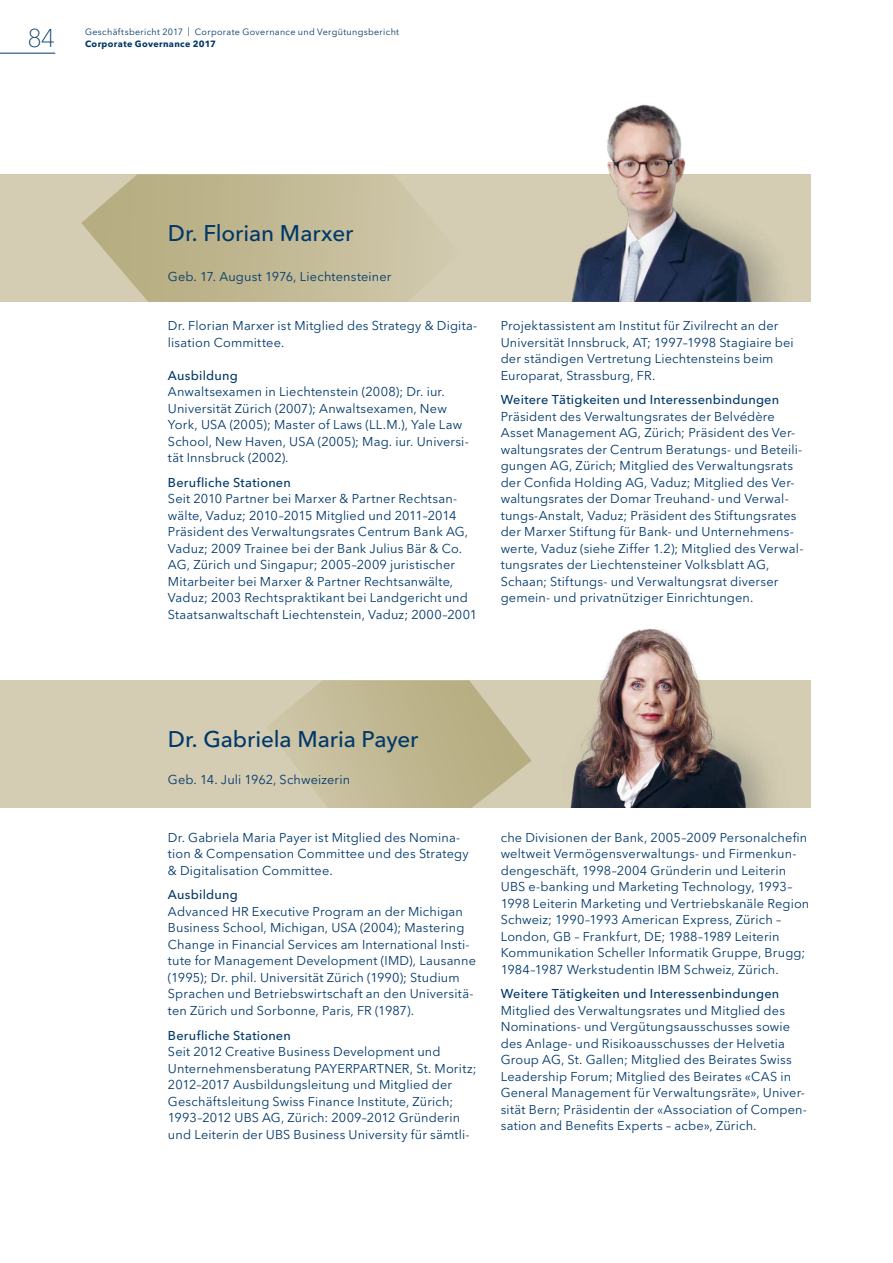
<style>
.page{position:relative;width:893px;height:1263px;background:#fff}
.page>*{position:absolute;margin:0;border:0;box-sizing:border-box;transform-origin:0 0}
.t1{font:100 25.5px "VP Next";color:#003869}
.t2{font:500 22.5px "VP Next";letter-spacing:-.005em;color:#003869}
.t3{font:12.75px/16.5px "VP Next";letter-spacing:.01em;color:#003869}
.t4{font:500 12.75px "VP Next";letter-spacing:.02em;color:#003869}
.t5{font:9px "VP Next";letter-spacing:.035em;color:#003869}
.t6{font:700 9px "VP Next";letter-spacing:.04em;color:#003869}
</style>
<div class="page">
<hr style="left:0;top:53px;width:55px;height:1px;background:#003869">
<div style="left:0;top:174px;width:810px;height:128px;background:#d4cdb3"></div>
<svg style="left:81px;top:174px;width:333px;height:128px"></svg>
<div style="left:0;top:680px;width:810px;height:128px;background:#d4cdb3"></div>
<svg style="left:276px;top:680px;width:255px;height:128px"></svg>
<img style="left:571px;top:104px;width:208px;height:198px">
<img style="left:570px;top:628px;width:200px;height:180px">
<h1 class="t1" style="left:27px;top:23px;width:29px">84</h1>
<p class="t5" style="left:85px;top:26px;width:316px">Geschäftsbericht 2017 | Corporate Governance und Vergütungsbericht</p>
<p class="t6" style="left:85px;top:38px;width:133px">Corporate Governance 2017</p>
<h2 class="t2" style="left:168px;top:219px;width:187px">Dr. Florian Marxer</h2>
<p class="t3" style="left:168px;top:268px;width:225px">Geb. 17. August 1976, Liechtensteiner</p>
<p class="t3" style="left:168px;top:317px;width:311px">Dr. Florian Marxer ist Mitglied des Strategy &amp; Digita&shy;lisation Committee.</p>
<p class="t4" style="left:168px;top:367px;width:71px">Ausbildung</p>
<p class="t3" style="left:168px;top:383px;width:302px">Anwaltsexamen in Liechtenstein (2008); Dr. iur.<br>Universität Zürich (2007); Anwaltsexamen, New York, USA (2005); Master of Laws (LL.M.), Yale Law School, New Haven, USA (2005); Mag. iur. Universi&shy;tät Innsbruck (2002).</p>
<p class="t4" style="left:168px;top:475px;width:124px">Berufliche Stationen</p>
<p class="t3" style="left:168px;top:491px;width:311px">Seit 2010 Partner bei Marxer &amp; Partner Rechtsan&shy;wälte, Vaduz; 2010–2015 Mitglied und 2011–2014<br>Präsident des Verwaltungsrates Centrum Bank AG, Vaduz; 2009 Trainee bei der Bank Julius Bär &amp; Co.<br>AG, Zürich und Singapur; 2005–2009 juristischer Mitarbeiter bei Marxer &amp; Partner Rechtsanwälte, Vaduz; 2003 Rechtspraktikant bei Landgericht und Staatsanwaltschaft Liechtenstein, Vaduz; 2000–2001</p>
<p class="t3" style="left:501px;top:317px;width:295px">Projektassistent am Institut für Zivilrecht an der Universität Innsbruck, AT; 1997–1998 Stagiaire bei der ständigen Vertretung Liechtensteins beim Europarat, Strassburg, FR.</p>
<p class="t4" style="left:501px;top:392px;width:280px">Weitere Tätigkeiten und Interessenbindungen</p>
<p class="t3" style="left:501px;top:408px;width:304px">Präsident des Verwaltungsrates der Belvédère Asset Management AG, Zürich; Präsident des Ver&shy;waltungsrates der Centrum Beratungs- und Beteili&shy;gungen AG, Zürich; Mitglied des Verwaltungsrats der Confida Holding AG, Vaduz; Mitglied des Ver&shy;waltungsrates der Domar Treuhand- und Verwal&shy;tungs-Anstalt, Vaduz; Präsident des Stiftungsrates der Marxer Stiftung für Bank- und Unternehmens&shy;werte, Vaduz (siehe Ziffer 1.2); Mitglied des Verwal&shy;tungsrates der Liechtensteiner Volksblatt AG, Schaan; Stiftungs- und Verwaltungsrat diverser gemein- und privatnütziger Einrichtungen.</p>
<h2 class="t2" style="left:168px;top:725px;width:252px">Dr. Gabriela Maria Payer</h2>
<p class="t3" style="left:168px;top:771px;width:184px">Geb. 14. Juli 1962, Schweizerin</p>
<p class="t3" style="left:168px;top:829px;width:302px">Dr. Gabriela Maria Payer ist Mitglied des Nomina&shy;tion &amp; Compensation Committee und des Strategy &amp; Digitalisation Committee.</p>
<p class="t4" style="left:168px;top:887px;width:71px">Ausbildung</p>
<p class="t3" style="left:168px;top:903px;width:310px">Advanced HR Executive Program an der Michigan Business School, Michigan, USA (2004); Mastering Change in Financial Services am International Insti&shy;tute for Management Development (IMD), Lausanne (1995); Dr. phil. Universität Zürich (1990); Studium Sprachen und Betriebswirtschaft an den Universitä&shy;ten Zürich und Sorbonne, Paris, FR (1987).</p>
<p class="t4" style="left:168px;top:1027px;width:124px">Berufliche Stationen</p>
<p class="t3" style="left:168px;top:1043px;width:310px">Seit 2012 Creative Business Development und Unternehmensberatung PAYERPARTNER, St. Moritz; 2012–2017 Ausbildungsleitung und Mitglied der Geschäftsleitung Swiss Finance Institute, Zürich; 1993–2012 UBS AG, Zürich: 2009–2012 Gründerin und Leiterin der UBS Business University für sämtli-</p>
<p class="t3" style="left:501px;top:829px;width:310px">che Divisionen der Bank, 2005–2009 Personalchefin weltweit Vermögensverwaltungs- und Firmenkun&shy;dengeschäft, 1998–2004 Gründerin und Leiterin UBS e-banking und Marketing Technology, 1993– 1998 Leiterin Marketing und Vertriebskanäle Region Schweiz; 1990–1993 American Express, Zürich – London, GB – Frankfurt, DE; 1988–1989 Leiterin Kommunikation Scheller Informatik Gruppe, Brugg; 1984–1987 Werkstudentin IBM Schweiz, Zürich.</p>
<p class="t4" style="left:501px;top:986px;width:280px">Weitere Tätigkeiten und Interessenbindungen</p>
<p class="t3" style="left:501px;top:1002px;width:308px">Mitglied des Verwaltungsrates und Mitglied des Nominations- und Vergütungsausschusses sowie des Anlage- und Risikoausschusses der Helvetia Group AG, St. Gallen; Mitglied des Beirates Swiss Leadership Forum; Mitglied des Beirates «CAS in General Management für Verwaltungsräte», Univer&shy;sität Bern; Präsidentin der «Association of Compen&shy;sation and Benefits Experts – acbe», Zürich.</p>
</div>
